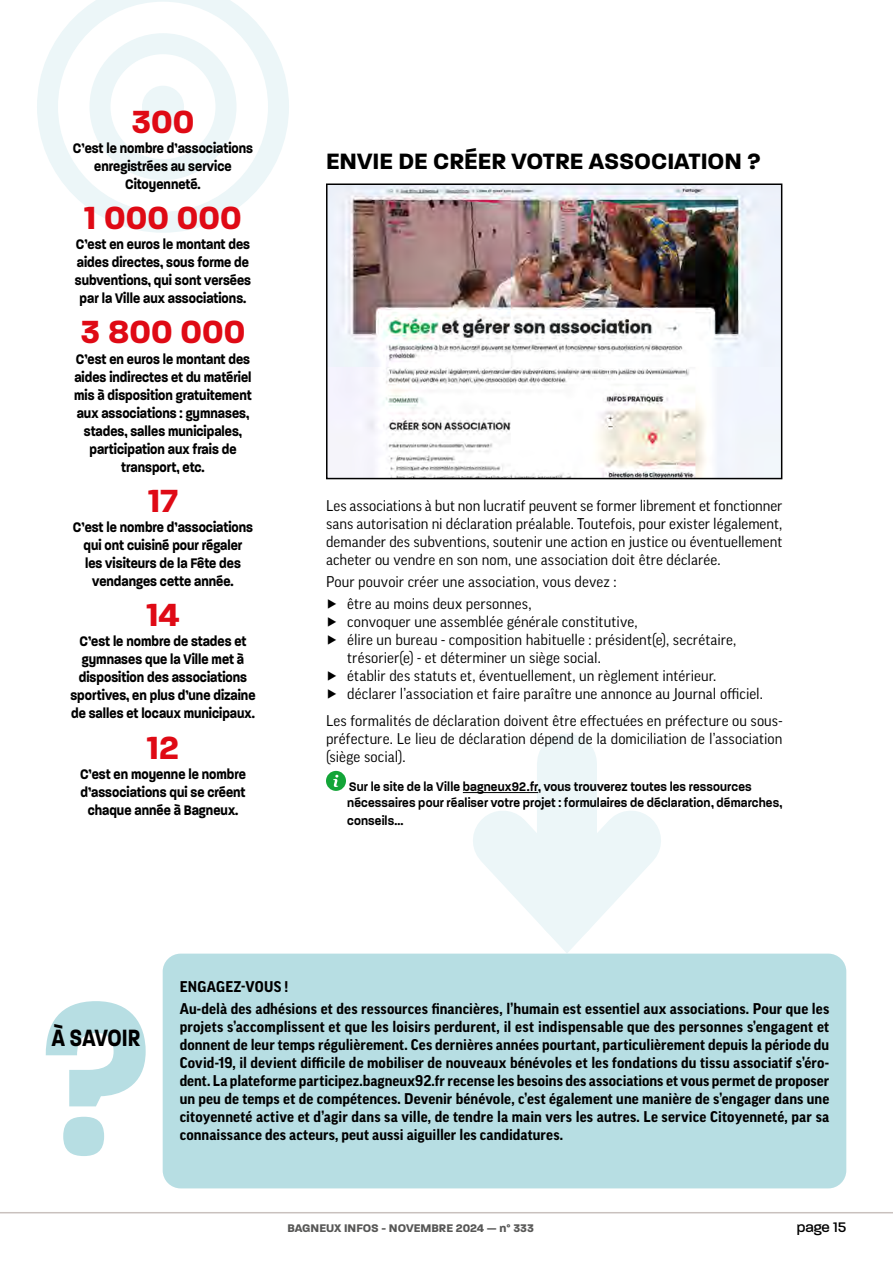
<style>
.page{position:relative;width:893px;height:1263px;background:#fff}
.page>*{position:absolute;margin:0;border:0;box-sizing:border-box;transform-origin:0 0}
.t1{font:700 235.5px "Paralucent";color:#b7dee3;scale:.85 1}
.t2{font:700 34.65px "Paralucent";color:#df0a15}
.t3{font:700 25.5px "Paralucent";color:#000;scale:.8 1}
.t4{font:700 24px "Paralucent";color:#000}
.t5{font:15px/18px "Good Pro";letter-spacing:.005em;color:#000;text-align:justify}
.t6{font:700 15px/18px "Good Pro";letter-spacing:.01em;color:#000}
.t7{font:700 15px/18px "Paralucent";color:#000;text-align:center;scale:.85 1}
.t8{font:500 15px "Paralucent";color:#000}
.t9{font:600 13.5px/16.2px "Paralucent";letter-spacing:.01em;color:#000;scale:.9 1}
.t10{font:700 12px "Paralucent";color:#575756}
</style>
<div class="page">
<img style="left:329px;top:186px;width:450px;height:290px">
<div style="left:326px;top:183px;width:456px;height:296px;border:2px solid #000"></div>
<svg style="left:418px;top:756px;width:298px;height:198px"></svg>
<hr style="left:0;top:1212px;width:893px;height:1px;background:#c9c1be">
<svg style="left:37px;top:0;width:252px;height:233px"></svg>
<svg style="left:89px;top:33px;width:147px;height:147px"></svg>
<div style="left:142px;top:86px;width:42px;height:42px;background:#ecf6f8;border-radius:50%"></div>
<hr style="left:463px;top:792px;width:75px;height:1px;background:#000">
<svg style="left:326px;top:771px;width:20px;height:20px"></svg>
<div style="left:163px;top:954px;width:683px;height:234px;background:#b7dee3;border-radius:18px"></div>
<h2 class="t2" style="left:132px;top:101px;width:64px">300</h2>
<p class="t7" style="left:73px;top:139px;width:213px">C’est le nombre d’associations enregistrées au service<br>Citoyenneté.</p>
<h2 class="t2" style="left:84px;top:197px;width:159px">1 000 000</h2>
<p class="t7" style="left:75px;top:235px;width:209px">C’est en euros le montant des aides directes, sous forme de subventions, qui sont versées par la Ville aux associations.</p>
<h2 class="t2" style="left:81px;top:311px;width:166px">3 800 000</h2>
<p class="t7" style="left:74px;top:350px;width:210px">C’est en euros le montant des aides indirectes et du matériel mis à disposition gratuitement aux associations : gymnases, stades, salles municipales, participation aux frais de transport, etc.</p>
<h2 class="t2" style="left:148px;top:480px;width:31px">17</h2>
<p class="t7" style="left:73px;top:518px;width:213px">C’est le nombre d’associations qui ont cuisiné pour régaler<br>les visiteurs de la Fête des vendanges cette année.</p>
<h2 class="t2" style="left:146px;top:594px;width:35px">14</h2>
<p class="t7" style="left:70px;top:632px;width:219px">C’est le nombre de stades et gymnases que la Ville met à disposition des associations sportives, en plus d’une dizaine de salles et locaux municipaux.</p>
<h2 class="t2" style="left:147px;top:726px;width:34px">12</h2>
<p class="t7" style="left:80px;top:765px;width:197px">C’est en moyenne le nombre d’associations qui se créent chaque année à Bagneux.</p>
<h3 class="t4" style="left:326px;top:146px;width:436px">ENVIE DE CRÉER VOTRE ASSOCIATION ?</h3>
<p class="t5" style="left:326px;top:496px;width:458px">Les associations à but non lucratif peuvent se former librement et fonctionner sans autorisation ni déclaration préalable. Toutefois, pour exister légalement, demander des subventions, soutenir une action en justice ou éventuellement acheter ou vendre en son nom, une association doit être déclarée.</p>
<p class="t5" style="left:326px;top:570px;width:292px;line-height:22.2px">Pour pouvoir créer une association, vous devez : ▶ être au moins deux personnes,</p>
<p class="t5" style="left:326px;top:613px;width:313px">▶ convoquer une assemblée générale constitutive,</p>
<p class="t5" style="left:326px;top:631px;width:412px">▶ élire un bureau - composition habituelle : président(e), secrétaire,</p>
<p class="t5" style="left:347px;top:649px;width:255px">trésorier(e) - et déterminer un siège social.</p>
<p class="t5" style="left:326px;top:667px;width:392px">▶ établir des statuts et, éventuellement, un règlement intérieur.</p>
<p class="t5" style="left:326px;top:685px;width:438px">▶ déclarer l’association et faire paraître une annonce au Journal officiel.</p>
<p class="t5" style="left:326px;top:711px;width:458px">Les formalités de déclaration doivent être effectuées en préfecture ou sous&shy;préfecture. Le lieu de déclaration dépend de la domiciliation de l’association (siège social).</p>
<p class="t9" style="left:347px;top:778px;width:485px">Sur le site de la Ville bagneux92.fr, vous trouverez toutes les ressources nécessaires pour réaliser votre projet : formulaires de déclaration, démarches,</p>
<p class="t9" style="left:347px;top:813px;width:64px">conseils…</p>
<h1 class="t1" style="left:41px;top:935px;width:131px">?</h1>
<h3 class="t3" style="left:52px;top:1022px;width:112px">À SAVOIR</h3>
<p class="t6" style="left:180px;top:975px;width:651px;line-height:22.2px">ENGAGEZ-VOUS !<br>Au-delà des adhésions et des ressources financières, l’humain est essentiel aux associations. Pour que les</p>
<p class="t6" style="left:180px;top:1018px;width:651px;text-align:justify">projets s’accomplissent et que les loisirs perdurent, il est indispensable que des personnes s’engagent et donnent de leur temps régulièrement. Ces dernières années pourtant, particulièrement depuis la période du Covid-19, il devient difficile de mobiliser de nouveaux bénévoles et les fondations du tissu associatif s’éro&shy;dent. La plateforme participez.bagneux92.fr recense les besoins des associations et vous permet de proposer un peu de temps et de compétences. Devenir bénévole, c’est également une manière de s’engager dans une citoyenneté active et d’agir dans sa ville, de tendre la main vers les autres. Le service Citoyenneté, par sa</p>
<p class="t6" style="left:180px;top:1126px;width:385px">connaissance des acteurs, peut aussi aiguiller les candidatures.</p>
<p class="t10" style="left:288px;top:1221px;width:248px">BAGNEUX INFOS - NOVEMBRE 2024 — n° 333</p>
<p class="t8" style="left:797px;top:1218px;width:51px">page 15</p>
</div>
